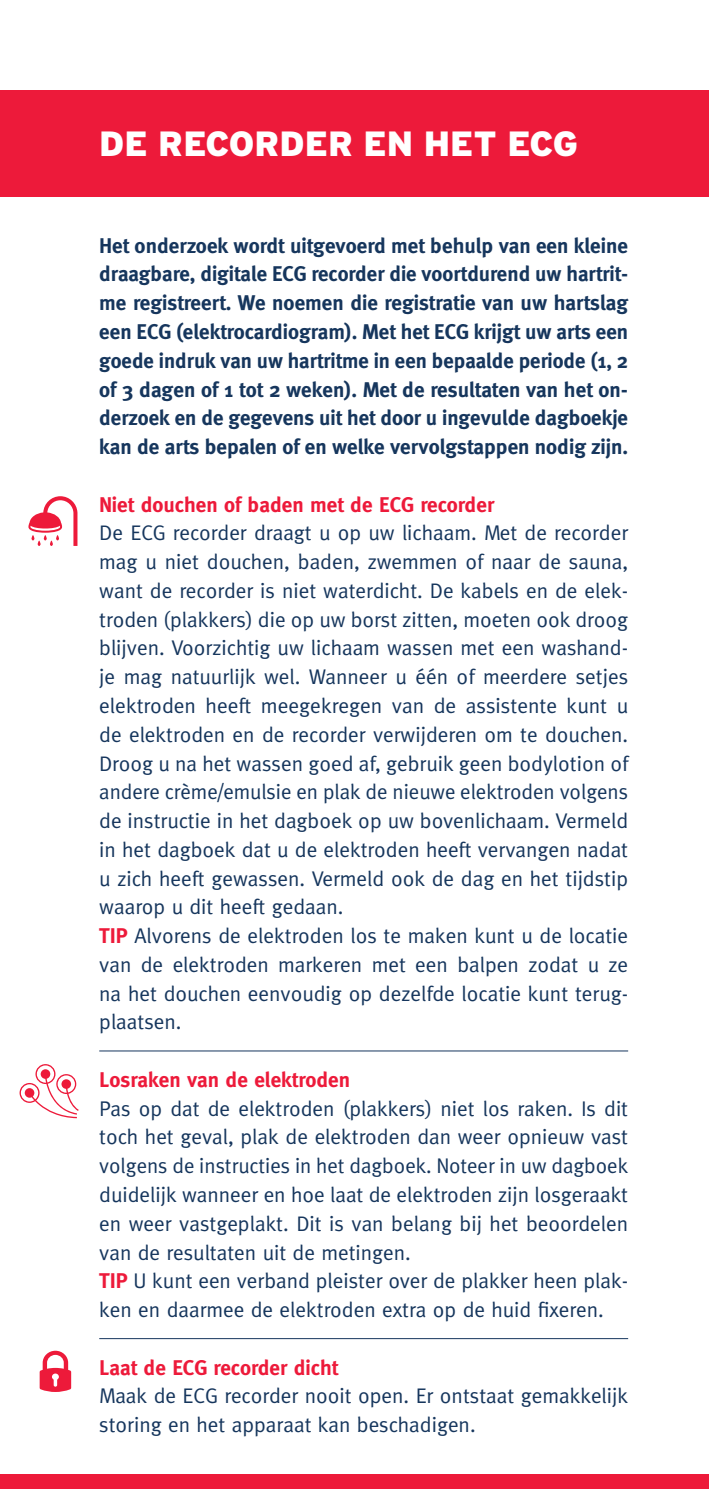
<style>
.page{position:relative;width:709px;height:1489px;background:#fff}
.page>*{position:absolute;margin:0;border:0;box-sizing:border-box;transform-origin:0 0}
.t1{font:900 35px "Interstate";color:#fff}
.t2{font:21.25px/28.8px "Meta";color:#16365d}
.t3{font:700 21.25px/28.8px "Meta";color:#16365d;text-align:justify}
.t4{font:700 21.25px "Meta";color:#ed1a3a}
.s1{font-weight:700;color:#ed1a3a}
</style>
<div class="page">
<hr style="left:99px;top:1050px;width:529px;height:1px;background:#16365d">
<hr style="left:99px;top:1337px;width:529px;height:1px;background:#16365d">
<div style="left:0;top:90px;width:709px;height:106px;background:#ed1a3a"></div>
<div style="left:0;top:1474px;width:709px;height:14px;background:#ed1a3a"></div>
<svg style="left:20px;top:1064px;width:59px;height:54px"></svg>
<svg style="left:40px;top:1350px;width:31px;height:41px"></svg>
<svg style="left:28px;top:496px;width:49px;height:50px"></svg>
<h1 class="t1" style="left:99px;top:124px;width:480px">DE RECORDER EN HET ECG</h1>
<p class="t3" style="left:99px;top:231px;width:530px">Het onderzoek wordt uitgevoerd met behulp van een kleine draagbare, digitale ECG recorder die voortdurend uw hartrit&shy;me registreert. We noemen die registratie van uw hartslag een ECG (elektrocardiogram). Met het ECG krijgt uw arts een goede indruk van uw hartritme in een bepaalde periode (1, 2 of 3 dagen of 1 tot 2 weken). Met de resultaten van het on&shy;derzoek en de gegevens uit het door u ingevulde dagboekje kan de arts bepalen of en welke vervolgstappen nodig zijn.</p>
<p class="t4" style="left:99px;top:492px;width:396px">Niet douchen of baden met de ECG recorder</p>
<p class="t2" style="left:99px;top:518px;width:530px">De ECG recorder draagt u op uw lichaam. Met de recorder mag u niet douchen, baden, zwemmen of naar de sauna, want de recorder is niet waterdicht. De kabels en de elek&shy;troden (plakkers) die op uw borst zitten, moeten ook droog blijven. Voorzichtig uw lichaam wassen met een washand&shy;je mag natuurlijk wel. Wanneer u één of meerdere setjes elektroden heeft meegekregen van de assistente kunt u de elektroden en de recorder verwijderen om te douchen.<br>Droog u na het wassen goed af, gebruik geen bodylotion of andere crème/emulsie en plak de nieuwe elektroden volgens de instructie in het dagboek op uw bovenlichaam. Vermeld in het dagboek dat u de elektroden heeft vervangen nadat u zich heeft gewassen. Vermeld ook de dag en het tijdstip waarop u dit heeft gedaan.<br><span class="s1">TIP</span> Alvorens de elektroden los te maken kunt u de locatie van de elektroden markeren met een balpen zodat u ze na het douchen eenvoudig op dezelfde locatie kunt terug&shy;plaatsen.</p>
<p class="t4" style="left:99px;top:1067px;width:252px">Losraken van de elektroden</p>
<p class="t2" style="left:99px;top:1093px;width:530px">Pas op dat de elektroden (plakkers) niet los raken. Is dit toch het geval, plak de elektroden dan weer opnieuw vast volgens de instructies in het dagboek. Noteer in uw dagboek duidelijk wanneer en hoe laat de elektroden zijn losgeraakt en weer vastgeplakt. Dit is van belang bij het beoordelen van de resultaten uit de metingen.<br><span class="s1">TIP</span> U kunt een verband pleister over de plakker heen plak&shy;ken en daarmee de elektroden extra op de huid fixeren.</p>
<p class="t4" style="left:99px;top:1354px;width:240px">Laat de ECG recorder dicht</p>
<p class="t2" style="left:99px;top:1381px;width:530px">Maak de ECG recorder nooit open. Er ontstaat gemakkelijk storing en het apparaat kan beschadigen.</p>
</div>
